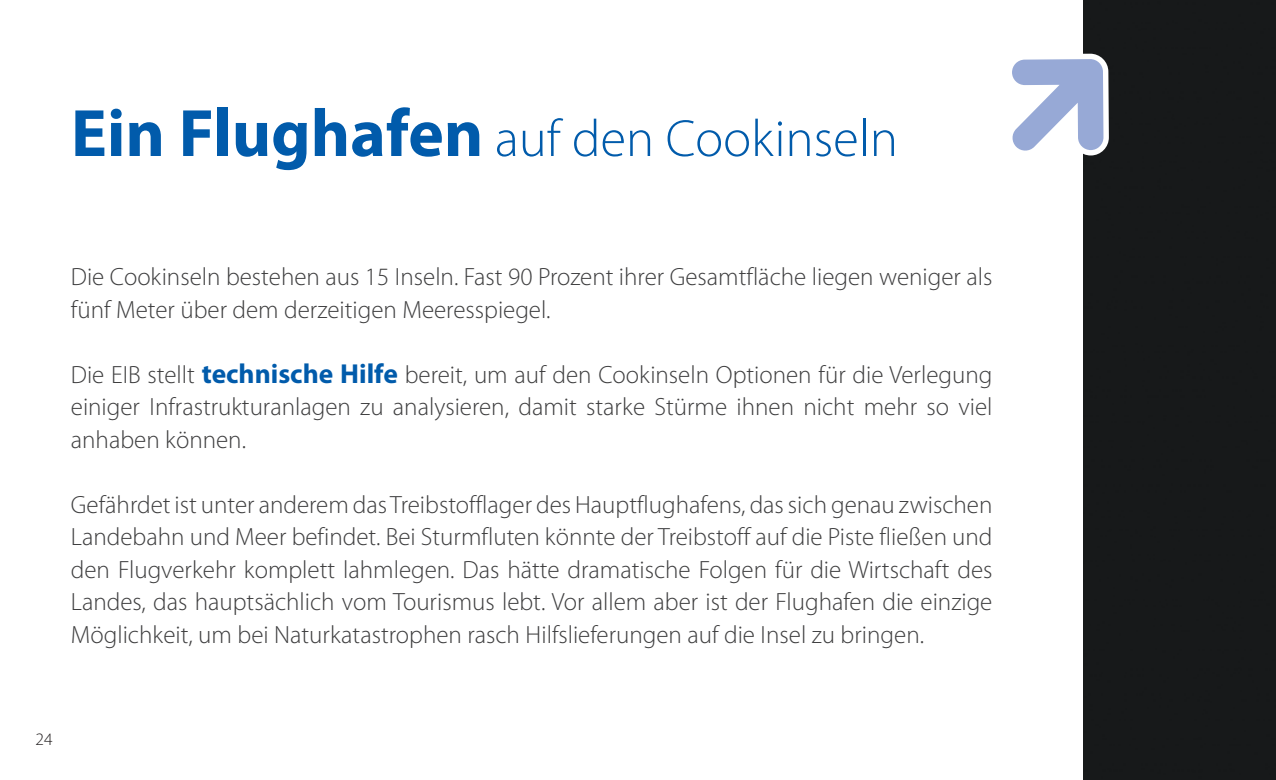
<style>
.page{position:relative;width:1276px;height:780px;background:#fff}
.page>*{position:absolute;margin:0;border:0;box-sizing:border-box;transform-origin:0 0}
.t1{font:300 52.5px "Myriad Pro";color:#015bab}
.t2{font:300 25px/32.5px "Myriad Pro";color:#3e3e3f;text-align:justify}
.t3{font:300 17.5px "Myriad Pro";color:#231f20}
.s1{font-weight:700;font-size:67.5px}
.s2{font-weight:700;font-size:27.5px;color:#015bab}
</style>
<div class="page">
<div style="left:1083px;top:0;width:193px;height:780px;background:#17191a"></div>
<svg style="left:1012px;top:52px;width:99px;height:728px"></svg>
<h1 class="t1" style="left:71px;top:110px;width:828px"><span class="s1">Ein Flughafen</span> auf den Cookinseln</h1>
<p class="t2" style="left:71px;top:261px;width:923px">Die Cookinseln bestehen aus 15 Inseln. Fast 90 Prozent ihrer Gesamtfläche liegen weniger als fünf Meter über dem derzeitigen Meeresspiegel.</p>
<p class="t2" style="left:71px;top:358px;width:923px">Die EIB stellt <span class="s2">technische Hilfe</span> bereit, um auf den Cookinseln Optionen für die Verlegung einiger Infrastrukturanlagen zu analysieren, damit starke Stürme ihnen nicht mehr so viel anhaben können.</p>
<p class="t2" style="left:71px;top:488px;width:923px">Gefährdet ist unter anderem das Treibstofflager des Hauptflughafens, das sich genau zwischen Landebahn und Meer befindet. Bei Sturmfluten könnte der Treibstoff auf die Piste fließen und den Flugverkehr komplett lahmlegen. Das hätte dramatische Folgen für die Wirtschaft des Landes, das hauptsächlich vom Tourismus lebt. Vor allem aber ist der Flughafen die einzige Möglichkeit, um bei Naturkatastrophen rasch Hilfslieferungen auf die Insel zu bringen.</p>
<p class="t3" style="left:35px;top:729px;width:19px">24</p>
</div>
